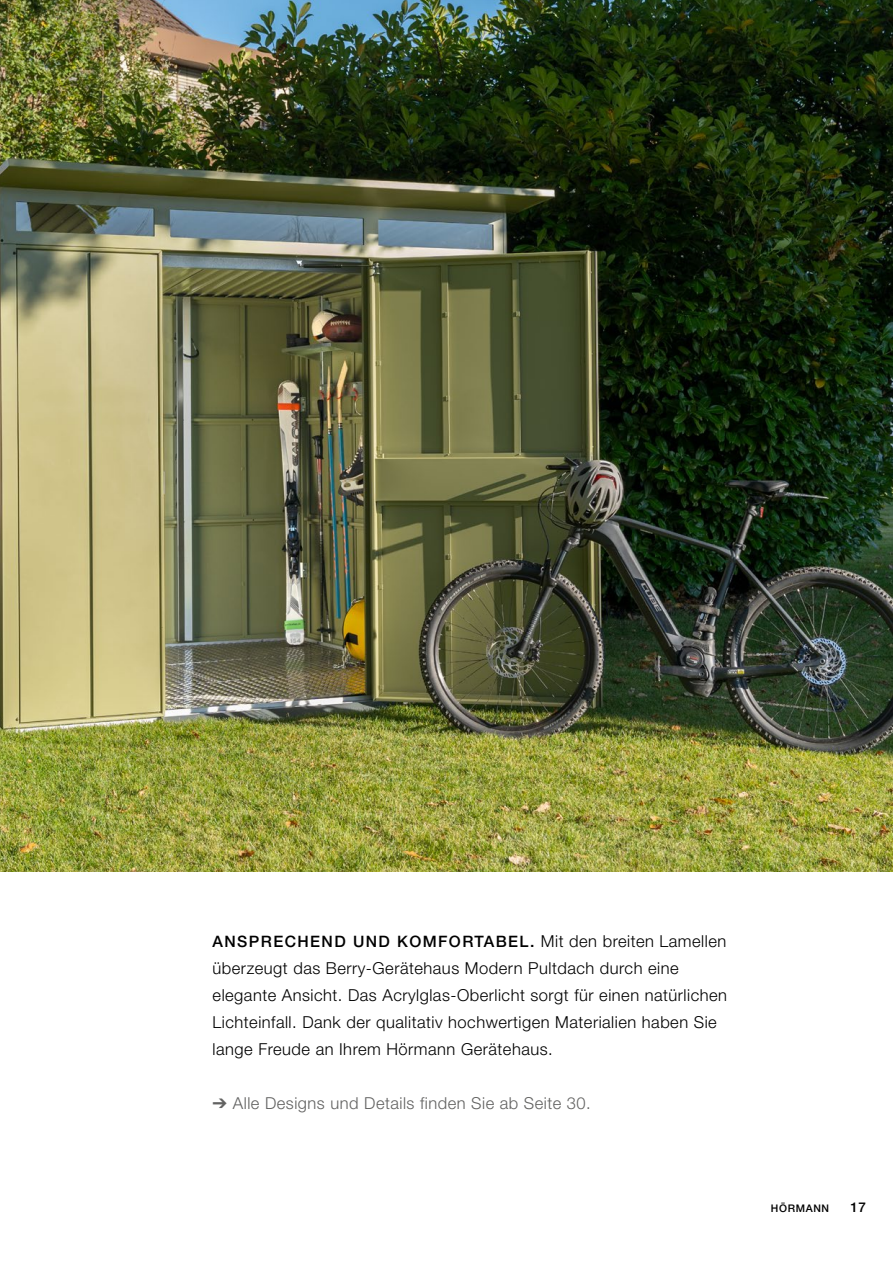
<style>
.page{position:relative;width:893px;height:1263px;background:#fff}
.page>*{position:absolute;margin:0;border:0;box-sizing:border-box;transform-origin:0 0}
.t1{font:300 16.5px/27px "Hoermann Helvetica Neue";letter-spacing:.03em;color:#000}
.t2{font:300 16.5px "Hoermann Helvetica Neue";letter-spacing:.03em;color:#626261}
.t3{font:500 15.75px "Hoermann Helvetica Neue";letter-spacing:.09em;color:#000}
.t4{font:500 13.5px "Hoermann Helvetica Neue";color:#000}
.t5{font:500 10.5px "Hoermann Helvetica Neue";letter-spacing:.06em;color:#000}
.s1{font-weight:300;font-size:16.5px}
</style>
<div class="page">
<img style="left:0;top:0;width:893px;height:872px">
<p class="t3" style="left:213px;top:931px;width:515px">ANSPRECHEND UND KOMFORTABEL. <span class="s1">Mit den breiten Lamellen</span></p>
<p class="t1" style="left:213px;top:954px;width:516px">überzeugt das Berry-Gerätehaus Modern Pultdach durch eine elegante Ansicht. Das Acrylglas-Oberlicht sorgt für einen natürlichen Lichteinfall. Dank der qualitativ hochwertigen Materialien haben Sie lange Freude an Ihrem Hörmann Gerätehaus.</p>
<p class="t2" style="left:213px;top:1092px;width:380px">➔ Alle Designs und Details finden Sie ab Seite 30.</p>
<p class="t5" style="left:771px;top:1201px;width:60px">HÖRMANN</p>
<p class="t4" style="left:850px;top:1198px;width:17px">17</p>
</div>
